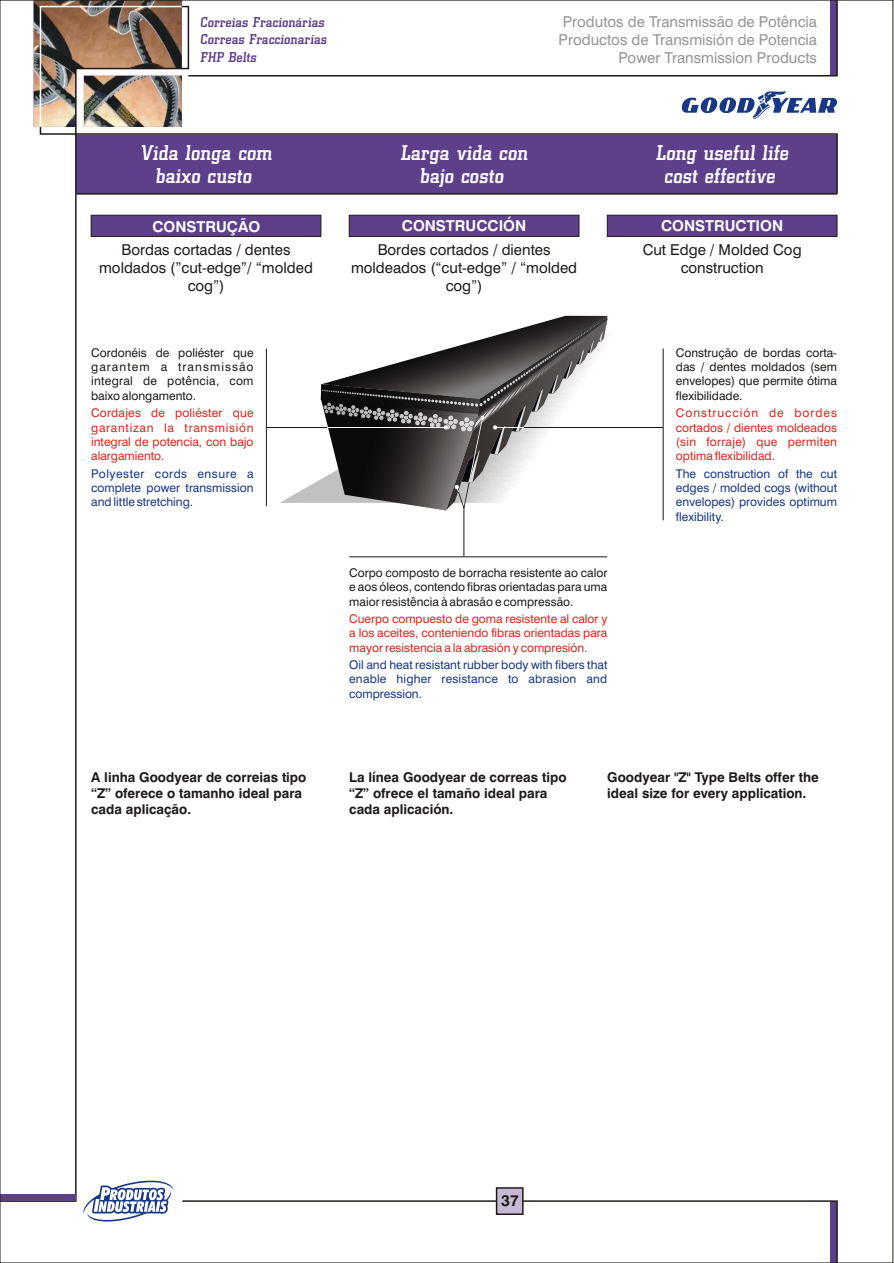
<style>
.page{position:relative;width:894px;height:1263px;background:#fff}
.page>*{position:absolute;margin:0;border:0;box-sizing:border-box;transform-origin:0 0}
.t1{font:22.35px/23.1px "City D Med";color:#fff;text-align:center}
.t2{font:700 15.6px "Swis 721 BT";color:#1f1a17}
.t3{font:15px/18px "Swis 721 BT";color:#1f1a17;text-align:center}
.t4{font:15px/18px "Swis 721 BT";color:#969494;text-align:right}
.t5{font:700 15px "Swis 721 BT";color:#fff}
.t6{font:14.85px/17.7px "City D Med";color:#5e408a}
.t7{font:700 13.5px/16.2px "Swis 721 BT";color:#1f1a17}
.t8{font:12px/14.4px "Swis 721 BT";color:#d9261c;text-align:justify}
.t9{font:12px/14.4px "Swis 721 BT";color:#1f1a17;text-align:justify}
.t10{font:12px/14.4px "Swis 721 BT";color:#173885;text-align:justify}
</style>
<div class="page">
<img style="left:280px;top:333px;width:328px;height:170px">
<div style="left:607px;top:215px;width:230px;height:22px;background:#5e408a;border:1px solid #1f1a17"></div>
<div style="left:349px;top:215px;width:230px;height:22px;background:#5e408a;border:1px solid #1f1a17"></div>
<div style="left:91px;top:215px;width:230px;height:22px;background:#5e408a;border:1px solid #1f1a17"></div>
<svg style="left:182px;top:1200px;width:656px;height:61px"></svg>
<svg style="left:83px;top:1180px;width:90px;height:42px"></svg>
<svg style="left:2px;top:195px;width:75px;height:1007px"></svg>
<svg style="left:190px;top:2px;width:648px;height:75px"></svg>
<div style="left:75px;top:133px;width:763px;height:62px;background:#5e408a"></div>
<div style="left:496px;top:1187px;width:28px;height:28px;background:#c7b8d6;border:2px solid #1f1a17"></div>
<svg style="left:682px;top:91px;width:155px;height:28px"></svg>
<div style="left:0;top:1194px;width:75px;height:6px;background:#5e408a"></div>
<hr style="left:76px;top:193px;width:761px;height:2px;background:#1f1a17">
<hr style="left:266px;top:349px;width:1px;height:157px;background:#1f1a17">
<hr style="left:266px;top:427px;width:180px;height:1px;background:#1f1a17">
<hr style="left:495px;top:427px;width:168px;height:1px;background:#1f1a17">
<hr style="left:663px;top:349px;width:1px;height:171px;background:#1f1a17">
<hr style="left:349px;top:556px;width:258px;height:1px;background:#1f1a17">
<hr style="left:463px;top:507px;width:1px;height:49px;background:#1f1a17">
<svg style="left:321px;top:316px;width:286px;height:194px"></svg>
<img style="left:34px;top:0;width:156px;height:136px">
<p class="t6" style="left:200px;top:14px;width:130px">Correias Fracionárias<br>Correas Fraccionarias<br>FHP Belts</p>
<p class="t4" style="left:559px;top:14px;width:260px">Produtos de Transmissão de Potência<br>Productos de Transmisión de Potencia<br>Power Transmission Products</p>
<h1 class="t1" style="left:140px;top:141px;width:136px">Vida longa com baixo custo</h1>
<h1 class="t1" style="left:400px;top:141px;width:131px">Larga vida con bajo costo</h1>
<h1 class="t1" style="left:656px;top:141px;width:137px">Long useful life cost effective</h1>
<p class="t5" style="left:152px;top:220px;width:109px">CONSTRUÇÃO</p>
<p class="t3" style="left:99px;top:242px;width:215px">Bordas cortadas / dentes moldados (”cut-edge”/ “molded cog”)</p>
<p class="t5" style="left:402px;top:220px;width:126px">CONSTRUCCIÓN</p>
<p class="t3" style="left:351px;top:242px;width:228px">Bordes cortados / dientes moldeados (“cut-edge” / “molded cog”)</p>
<p class="t5" style="left:661px;top:220px;width:124px">CONSTRUCTION</p>
<p class="t3" style="left:643px;top:242px;width:160px">Cut Edge / Molded Cog construction</p>
<p class="t9" style="left:91px;top:346px;width:164px">Cordonéis de poliéster que garantem a transmissão integral de potência, com baixo alongamento.</p>
<p class="t8" style="left:91px;top:407px;width:164px">Cordajes de poliéster que garantizan la transmisión integral de potencia, con bajo alargamiento.</p>
<p class="t10" style="left:91px;top:467px;width:164px">Polyester cords ensure a complete power transmission and little stretching.</p>
<p class="t9" style="left:349px;top:567px;width:260px">Corpo composto de borracha resistente ao calor e aos óleos, contendo fibras orientadas para uma maior resistência à abrasão e compressão.</p>
<p class="t8" style="left:349px;top:613px;width:260px">Cuerpo compuesto de goma resistente al calor y a los aceites, conteniendo fibras orientadas para mayor resistencia a la abrasión y compresión.</p>
<p class="t10" style="left:349px;top:659px;width:260px">Oil and heat resistant rubber body with fibers that enable higher resistance to abrasion and compression.</p>
<p class="t9" style="left:676px;top:346px;width:163px">Construção de bordas corta&shy;das / dentes moldados (sem envelopes) que permite ótima flexibilidade.</p>
<p class="t8" style="left:676px;top:407px;width:163px">Construcción de bordes cortados / dientes moldeados (sin forraje) que permiten optima flexibilidad.</p>
<p class="t10" style="left:676px;top:467px;width:163px">The construction of the cut edges / molded cogs (without envelopes) provides optimum flexibility.</p>
<p class="t7" style="left:91px;top:770px;width:217px">A linha Goodyear de correias tipo “Z” oferece o tamanho ideal para cada aplicação.</p>
<p class="t7" style="left:349px;top:770px;width:219px">La línea Goodyear de correas tipo “Z” ofrece el tamaño ideal para cada aplicación.</p>
<p class="t7" style="left:607px;top:770px;width:213px">Goodyear "Z" Type Belts offer the ideal size for every application.</p>
<h2 class="t2" style="left:501px;top:1195px;width:19px">37</h2>
</div>
